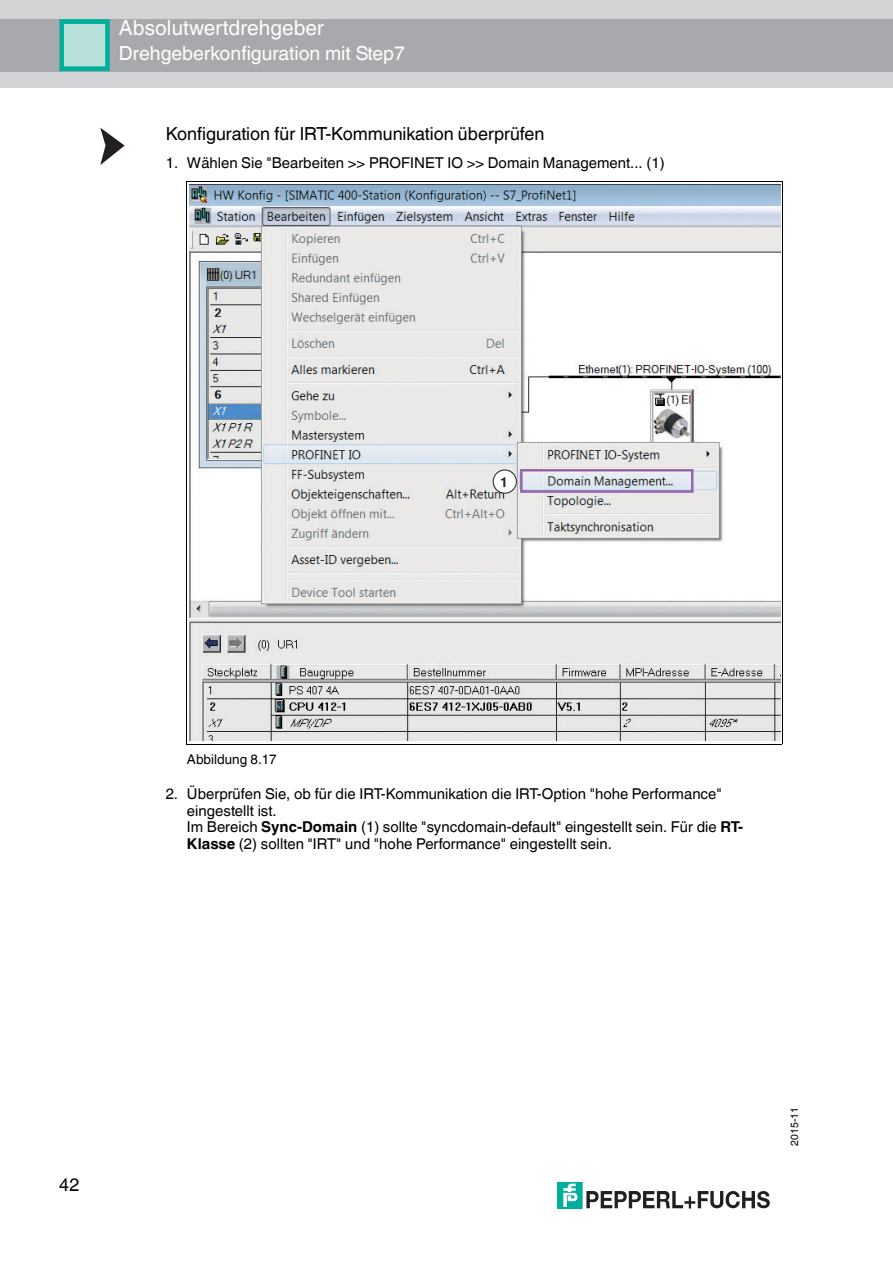
<style>
.page{position:relative;width:893px;height:1263px;background:#fff}
.page>*{position:absolute;margin:0;border:0;box-sizing:border-box;transform-origin:0 0}
.t1{font:20.85px "Helvetica World";letter-spacing:.005em;color:#fff}
.t2{font:19.5px "Helvetica World";letter-spacing:.005em;color:#fff}
.t3{font:18px "Helvetica World";color:#000}
.t4{font:15px/16.5px "Helvetica World";color:#000}
.t5{font:700 13.65px "Helvetica World";color:#231f20}
.t6{font:13.5px "Helvetica World";letter-spacing:.005em;color:#000}
.t7{font:10.5px "Helvetica World";letter-spacing:.005em;color:#000}
.s1{font-weight:700}
</style>
<div class="page">
<div style="left:0;top:0;width:892px;height:87px;background:#d1d3d4"></div>
<div style="left:0;top:19px;width:892px;height:52px;background:#a7a9ac"></div>
<div style="left:60px;top:21px;width:47px;height:49px;background:#b8e1dc"></div>
<div style="left:59px;top:19px;width:51px;height:52px;border:5px solid #00ae9c"></div>
<div style="left:557px;top:1182px;width:25px;height:26px;background:#00ae9c"></div>
<svg style="left:563px;top:1184px;width:15px;height:23px"></svg>
<svg style="left:586px;top:1191px;width:183px;height:18px"></svg>
<svg style="left:100px;top:128px;width:25px;height:37px"></svg>
<hr style="left:186px;top:182px;width:1px;height:562px;background:#000">
<hr style="left:782px;top:182px;width:1px;height:562px;background:#000">
<hr style="left:186px;top:181px;width:596px;height:1px;background:#000">
<hr style="left:186px;top:744px;width:596px;height:1px;background:#000">
<img style="left:189px;top:185px;width:591px;height:555px">
<div style="left:493px;top:470px;width:23px;height:23px;background:#fff;border-radius:50%"></div>
<div style="left:493px;top:470px;width:23px;height:24px;border:1px solid #231f20;border-radius:50%"></div>
<h1 class="t1" style="left:119px;top:11px;width:207px">Absolutwertdrehgeber</h1>
<h2 class="t2" style="left:119px;top:37px;width:288px">Drehgeberkonfiguration mit Step7</h2>
<p class="t3" style="left:166px;top:119px;width:380px">Konfiguration für IRT-Kommunikation überprüfen</p>
<p class="t4" style="left:166px;top:152px;width:500px">1. Wählen Sie "Bearbeiten &gt;&gt; PROFINET IO &gt;&gt; Domain Management... (1)</p>
<p class="t5" style="left:500px;top:474px;width:9px">1</p>
<p class="t6" style="left:187px;top:748px;width:91px">Abbildung 8.17</p>
<p class="t4" style="left:187px;top:784px;width:557px;text-indent:-21px">2. Überprüfen Sie, ob für die IRT-Kommunikation die IRT-Option "hohe Performance" eingestellt ist.<br>Im Bereich <span class="s1">Sync-Domain</span> (1) sollte "syncdomain-default" eingestellt sein. Für die <span class="s1">RT-Klasse</span> (2) sollten "IRT" und "hohe Performance" eingestellt sein.</p>
<p class="t3" style="left:59px;top:1170px;width:22px">42</p>
<p class="t7" style="left:785px;top:1146px;width:40px;rotate:-90deg">2015-11</p>
</div>
